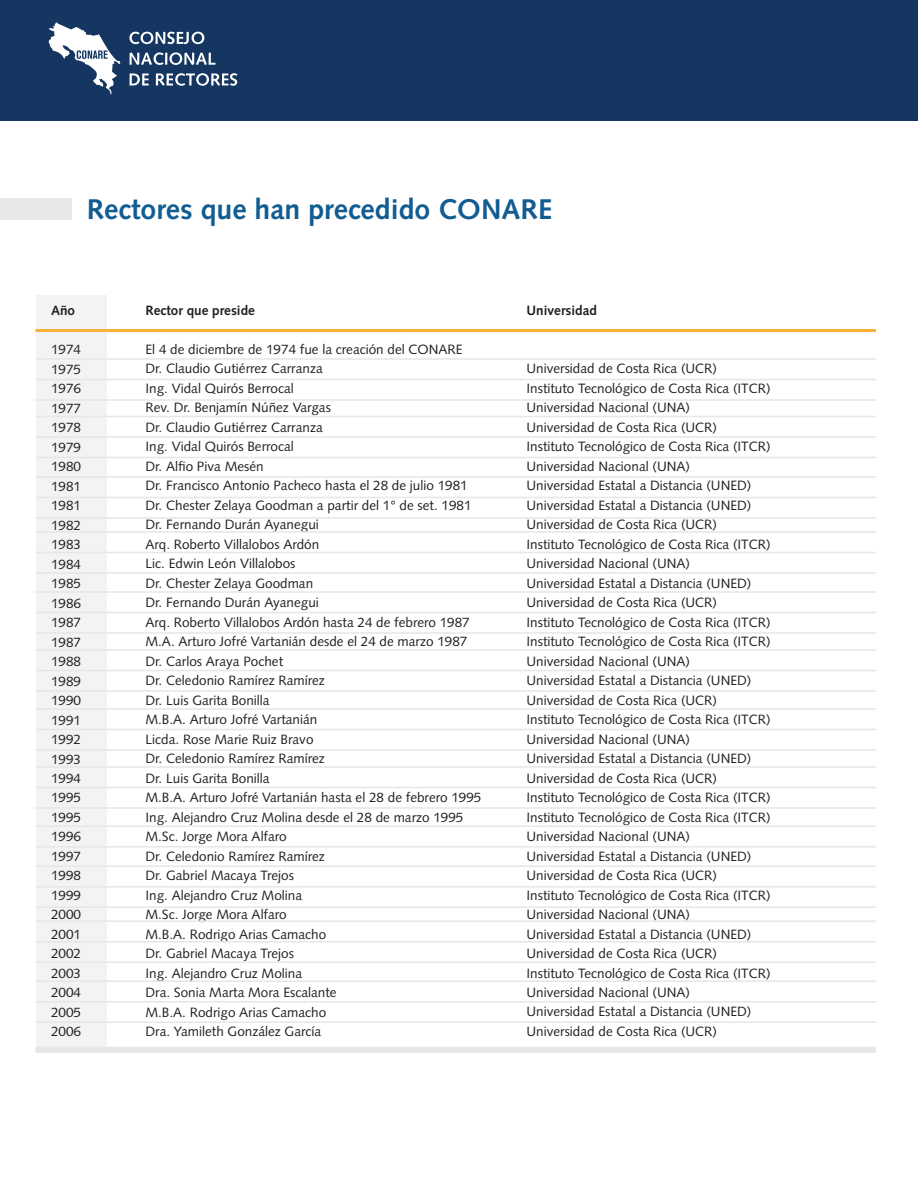
<style>
.page{position:relative;width:918px;height:1188px;background:#fff}
.page>*{position:absolute;margin:0;border:0;box-sizing:border-box;transform-origin:0 0}
.t1{font:700 28.5px "Syntax LT Std";color:#115c91}
.t2{font:13.5px/19.5px "Syntax LT Std";color:#231f20}
.t3{font:700 13.5px "Syntax LT Std";color:#231f20}
</style>
<div class="page">
<div style="left:36px;top:296px;width:70px;height:754px;background:#f2f3f4"></div>
<div style="left:0;top:0;width:918px;height:121px;background:#143660"></div>
<svg style="left:48px;top:23px;width:72px;height:72px"></svg>
<svg style="left:129px;top:32px;width:75px;height:12px"></svg>
<svg style="left:130px;top:52px;width:86px;height:13px"></svg>
<svg style="left:130px;top:73px;width:19px;height:12px"></svg>
<svg style="left:156px;top:73px;width:81px;height:13px"></svg>
<hr style="left:36px;top:329px;width:840px;height:3px;background:#fbb03c">
<hr style="left:36px;top:358px;width:840px;height:2px;background:#e6e7e9">
<hr style="left:36px;top:379px;width:840px;height:1px;background:#e6e7e9">
<hr style="left:36px;top:399px;width:840px;height:2px;background:#e6e7e9">
<hr style="left:36px;top:416px;width:840px;height:1px;background:#e6e7e9">
<hr style="left:36px;top:436px;width:840px;height:2px;background:#e6e7e9">
<hr style="left:36px;top:457px;width:840px;height:1px;background:#e6e7e9">
<hr style="left:36px;top:476px;width:840px;height:2px;background:#e6e7e9">
<hr style="left:36px;top:497px;width:840px;height:1px;background:#e6e7e9">
<hr style="left:36px;top:517px;width:840px;height:2px;background:#e6e7e9">
<hr style="left:36px;top:531px;width:840px;height:2px;background:#e6e7e9">
<hr style="left:36px;top:552px;width:840px;height:1px;background:#e6e7e9">
<hr style="left:36px;top:572px;width:840px;height:2px;background:#e6e7e9">
<hr style="left:36px;top:591px;width:840px;height:2px;background:#e6e7e9">
<hr style="left:36px;top:612px;width:840px;height:1px;background:#e6e7e9">
<hr style="left:36px;top:632px;width:840px;height:2px;background:#e6e7e9">
<hr style="left:36px;top:649px;width:840px;height:2px;background:#e6e7e9">
<hr style="left:36px;top:670px;width:840px;height:1px;background:#e6e7e9">
<hr style="left:36px;top:690px;width:840px;height:2px;background:#e6e7e9">
<hr style="left:36px;top:708px;width:840px;height:2px;background:#e6e7e9">
<hr style="left:36px;top:729px;width:840px;height:1px;background:#e6e7e9">
<hr style="left:36px;top:749px;width:840px;height:2px;background:#e6e7e9">
<hr style="left:36px;top:766px;width:840px;height:2px;background:#e6e7e9">
<hr style="left:36px;top:787px;width:840px;height:1px;background:#e6e7e9">
<hr style="left:36px;top:807px;width:840px;height:2px;background:#e6e7e9">
<hr style="left:36px;top:826px;width:840px;height:1px;background:#e6e7e9">
<hr style="left:36px;top:846px;width:840px;height:2px;background:#e6e7e9">
<hr style="left:36px;top:866px;width:840px;height:1px;background:#e6e7e9">
<hr style="left:36px;top:886px;width:840px;height:2px;background:#e6e7e9">
<hr style="left:36px;top:907px;width:840px;height:1px;background:#e6e7e9">
<hr style="left:36px;top:921px;width:840px;height:1px;background:#e6e7e9">
<hr style="left:36px;top:941px;width:840px;height:2px;background:#e6e7e9">
<hr style="left:36px;top:962px;width:840px;height:1px;background:#e6e7e9">
<hr style="left:36px;top:981px;width:840px;height:1px;background:#e6e7e9">
<hr style="left:36px;top:1001px;width:840px;height:2px;background:#e6e7e9">
<hr style="left:36px;top:1022px;width:840px;height:1px;background:#e6e7e9">
<div style="left:36px;top:1047px;width:840px;height:6px;background:#e6e7e9"></div>
<div style="left:0;top:198px;width:72px;height:21px;background:#e6e7e9"></div>
<h1 class="t1" style="left:87px;top:193px;width:467px">Rectores que han precedido CONARE</h1>
<p class="t3" style="left:51px;top:303px;width:26px">Año</p>
<p class="t2" style="left:51px;top:340px;width:32px;text-align:justify">1974<br>1975<br>1976<br>1977<br>1978<br>1979<br>1980<br>1981<br>1981<br>1982<br>1983<br>1984<br>1985<br>1986<br>1987<br>1987<br>1988<br>1989<br>1990<br>1991<br>1992<br>1993<br>1994<br>1995<br>1995<br>1996<br>1997<br>1998<br>1999<br>2000<br>2001<br>2002<br>2003<br>2004<br>2005<br>2006</p>
<p class="t3" style="left:146px;top:303px;width:111px">Rector que preside</p>
<p class="t2" style="left:146px;top:340px;width:337px">El 4 de diciembre de 1974 fue la creación del CONARE<br>Dr. Claudio Gutiérrez Carranza<br>Ing. Vidal Quirós Berrocal<br>Rev. Dr. Benjamín Núñez Vargas<br>Dr. Claudio Gutiérrez Carranza<br>Ing. Vidal Quirós Berrocal<br>Dr. Alfio Piva Mesén<br>Dr. Francisco Antonio Pacheco hasta el 28 de julio 1981<br>Dr. Chester Zelaya Goodman a partir del 1° de set. 1981<br>Dr. Fernando Durán Ayanegui<br>Arq. Roberto Villalobos Ardón<br>Lic. Edwin León Villalobos<br>Dr. Chester Zelaya Goodman<br>Dr. Fernando Durán Ayanegui<br>Arq. Roberto Villalobos Ardón hasta 24 de febrero 1987<br>M.A. Arturo Jofré Vartanián desde el 24 de marzo 1987<br>Dr. Carlos Araya Pochet<br>Dr. Celedonio Ramírez Ramírez<br>Dr. Luis Garita Bonilla<br>M.B.A. Arturo Jofré Vartanián<br>Licda. Rose Marie Ruiz Bravo<br>Dr. Celedonio Ramírez Ramírez<br>Dr. Luis Garita Bonilla<br>M.B.A. Arturo Jofré Vartanián hasta el 28 de febrero 1995<br>Ing. Alejandro Cruz Molina desde el 28 de marzo 1995<br>M.Sc. Jorge Mora Alfaro<br>Dr. Celedonio Ramírez Ramírez<br>Dr. Gabriel Macaya Trejos<br>Ing. Alejandro Cruz Molina<br>M.Sc. Jorge Mora Alfaro<br>M.B.A. Rodrigo Arias Camacho<br>Dr. Gabriel Macaya Trejos<br>Ing. Alejandro Cruz Molina<br>Dra. Sonia Marta Mora Escalante<br>M.B.A. Rodrigo Arias Camacho<br>Dra. Yamileth González García</p>
<p class="t3" style="left:526px;top:302px;width:72px">Universidad</p>
<p class="t2" style="left:526px;top:359px;width:246px">Universidad de Costa Rica (UCR)<br>Instituto Tecnológico de Costa Rica (ITCR)<br>Universidad Nacional (UNA)<br>Universidad de Costa Rica (UCR)<br>Instituto Tecnológico de Costa Rica (ITCR)<br>Universidad Nacional (UNA)<br>Universidad Estatal a Distancia (UNED)<br>Universidad Estatal a Distancia (UNED)<br>Universidad de Costa Rica (UCR)<br>Instituto Tecnológico de Costa Rica (ITCR)<br>Universidad Nacional (UNA)<br>Universidad Estatal a Distancia (UNED)<br>Universidad de Costa Rica (UCR)<br>Instituto Tecnológico de Costa Rica (ITCR)<br>Instituto Tecnológico de Costa Rica (ITCR)<br>Universidad Nacional (UNA)<br>Universidad Estatal a Distancia (UNED)<br>Universidad de Costa Rica (UCR)<br>Instituto Tecnológico de Costa Rica (ITCR)<br>Universidad Nacional (UNA)<br>Universidad Estatal a Distancia (UNED)<br>Universidad de Costa Rica (UCR)<br>Instituto Tecnológico de Costa Rica (ITCR)<br>Instituto Tecnológico de Costa Rica (ITCR)<br>Universidad Nacional (UNA)<br>Universidad Estatal a Distancia (UNED)<br>Universidad de Costa Rica (UCR)<br>Instituto Tecnológico de Costa Rica (ITCR)<br>Universidad Nacional (UNA)<br>Universidad Estatal a Distancia (UNED)<br>Universidad de Costa Rica (UCR)<br>Instituto Tecnológico de Costa Rica (ITCR)<br>Universidad Nacional (UNA)<br>Universidad Estatal a Distancia (UNED)<br>Universidad de Costa Rica (UCR)</p>
</div>
